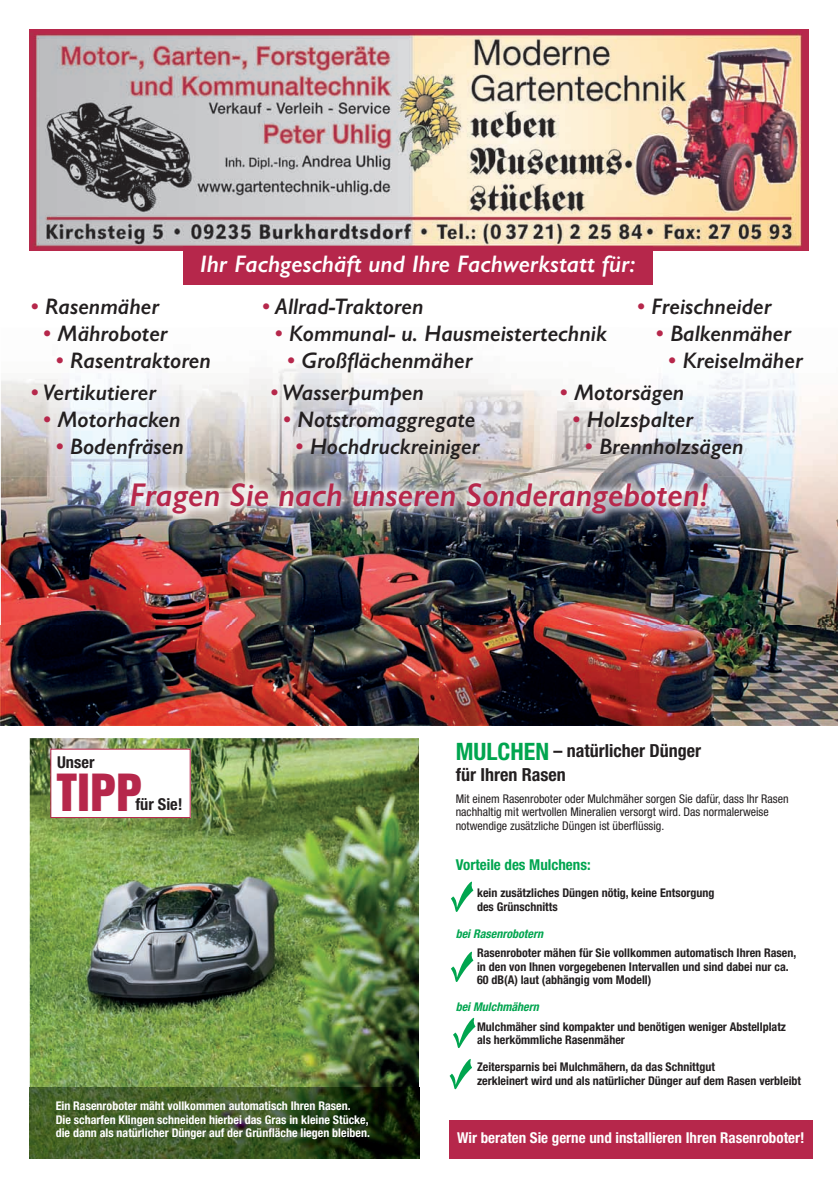
<style>
.page{position:relative;width:838px;height:1187px;background:#fff}
.page>*{position:absolute;margin:0;border:0;box-sizing:border-box;transform-origin:0 0}
.t1{font:46.8px "Helvetica Inserat";color:#b6274b}
.t2{font:italic 600 33px "Gill Sans";color:#b6274b}
.t3{font:italic 600 24px "Gill Sans";color:#fff}
.t4{font:italic 600 22.5px "Gill Sans";color:#231f20}
.t5{font:700 condensed 18px/24px "Helvetica Neue";color:#231f20}
.t6{font:700 condensed 16.35px "Helvetica Neue";color:#231f20}
.t7{font:700 condensed 15px "Helvetica Neue";color:#fff}
.t8{font:700 condensed 15px "Helvetica Neue";color:#00a54f}
.t9{font:700 condensed 12px/13.5px "Helvetica Neue";color:#231f20}
.t10{font:condensed 12px/13.5px "Helvetica Neue";color:#231f20}
.t11{font:700 condensed 12px/13.5px "Helvetica Neue";color:#fff}
.t12{font:italic 700 condensed 12px "Helvetica Neue";color:#00a54f}
.s1{color:#b6274b}
.s2{font-size:24px;color:#00a54f}
</style>
<div class="page">
<img style="left:30px;top:738px;width:389px;height:349px">
<div style="left:51px;top:749px;width:139px;height:68px;background:#fff"></div>
<img style="left:1px;top:362px;width:209px;height:264px">
<img style="left:210px;top:364px;width:418px;height:109px">
<img style="left:628px;top:371px;width:210px;height:255px">
<img style="left:210px;top:524px;width:419px;height:102px">
<img style="left:1px;top:626px;width:837px;height:99px">
<img style="left:30px;top:30px;width:778px;height:220px">
<div style="left:183px;top:247px;width:469px;height:38px;background:#b6274b"></div>
<img style="left:121px;top:473px;width:597px;height:51px">
<div style="left:449px;top:1120px;width:364px;height:38px;background:#b6274b"></div>
<svg style="left:451px;top:881px;width:22px;height:31px"></svg>
<svg style="left:451px;top:951px;width:22px;height:31px"></svg>
<svg style="left:453px;top:1017px;width:22px;height:31px"></svg>
<img style="left:30px;top:1087px;width:389px;height:71px">
<svg style="left:449px;top:1059px;width:23px;height:30px"></svg>
<h3 class="t3" style="left:200px;top:249px;width:437px">Ihr Fachgeschäft und Ihre Fachwerkstatt für:</h3>
<h3 class="t4" style="left:31px;top:292px;width:130px"><span class="s1">•</span> Rasenmäher</h3>
<h3 class="t4" style="left:43px;top:319px;width:126px"><span class="s1">•</span> Mähroboter</h3>
<h3 class="t4" style="left:56px;top:346px;width:157px"><span class="s1">•</span> Rasentraktoren</h3>
<h3 class="t4" style="left:262px;top:292px;width:163px"><span class="s1">•</span> Allrad-Traktoren</h3>
<h3 class="t4" style="left:275px;top:319px;width:333px"><span class="s1">•</span> Kommunal- u. Hausmeistertechnik</h3>
<h3 class="t4" style="left:287px;top:347px;width:187px"><span class="s1">•</span> Großflächenmäher</h3>
<h3 class="t4" style="left:637px;top:292px;width:136px"><span class="s1">•</span> Freischneider</h3>
<h3 class="t4" style="left:656px;top:319px;width:137px"><span class="s1">•</span> Balkenmäher</h3>
<h3 class="t4" style="left:668px;top:346px;width:136px"><span class="s1">•</span> Kreiselmäher</h3>
<h3 class="t4" style="left:31px;top:379px;width:127px"><span class="s1">•</span> Vertikutierer</h3>
<h3 class="t4" style="left:43px;top:406px;width:139px"><span class="s1">•</span> Motorhacken</h3>
<h3 class="t4" style="left:56px;top:433px;width:130px"><span class="s1">•</span> Bodenfräsen</h3>
<h3 class="t4" style="left:270px;top:379px;width:155px"><span class="s1">•</span> Wasserpumpen</h3>
<h3 class="t4" style="left:283px;top:406px;width:194px"><span class="s1">•</span> Notstromaggregate</h3>
<h3 class="t4" style="left:295px;top:433px;width:186px"><span class="s1">•</span> Hochdruckreiniger</h3>
<h2 class="t2" style="left:129px;top:475px;width:580px">Fragen Sie nach unseren Sonderangeboten!</h2>
<h3 class="t4" style="left:560px;top:379px;width:126px"><span class="s1">•</span> Motorsägen</h3>
<h3 class="t4" style="left:572px;top:406px;width:123px"><span class="s1">•</span> Holzspalter</h3>
<h3 class="t4" style="left:585px;top:433px;width:160px"><span class="s1">•</span> Brennholzsägen</h3>
<h3 class="t6" style="left:57px;top:752px;width:39px">Unser</h3>
<h1 class="t1" style="left:57px;top:764px;width:87px">TIPP</h1>
<h3 class="t6" style="left:135px;top:794px;width:49px">für Sie!</h3>
<p class="t11" style="left:56px;top:1098px;width:316px">Ein Rasenroboter mäht vollkommen automatisch Ihren Rasen.<br>Die scharfen Klingen schneiden hierbei das Gras in kleine Stücke, die dann als natürlicher Dünger auf der Grünfläche liegen bleiben.</p>
<h3 class="t5" style="left:456px;top:738px;width:247px"><span class="s2">MULCHEN</span> – natürlicher Dünger für Ihren Rasen</h3>
<p class="t10" style="left:456px;top:791px;width:334px">Mit einem Rasenroboter oder Mulchmäher sorgen Sie dafür, dass Ihr Rasen nachhaltig mit wertvollen Mineralien versorgt wird. Das normalerweise notwendige zusätzliche Düngen ist überflüssig.</p>
<p class="t8" style="left:456px;top:855px;width:136px">Vorteile des Mulchens:</p>
<p class="t9" style="left:477px;top:886px;width:239px">kein zusätzliches Düngen nötig, keine Entsorgung des Grünschnitts</p>
<p class="t12" style="left:456px;top:926px;width:89px">bei Rasenrobotern</p>
<p class="t9" style="left:477px;top:946px;width:321px">Rasenroboter mähen für Sie vollkommen automatisch Ihren Rasen, in den von Ihnen vorgegebenen Intervallen und sind dabei nur ca.<br>60 dB(A) laut (abhängig vom Modell)</p>
<p class="t12" style="left:456px;top:999px;width:85px">bei Mulchmähern</p>
<p class="t9" style="left:477px;top:1019px;width:310px">Mulchmäher sind kompakter und benötigen weniger Abstellplatz als herkömmliche Rasenmäher</p>
<p class="t9" style="left:477px;top:1060px;width:325px">Zeitersparnis bei Mulchmähern, da das Schnittgut<br>zerkleinert wird und als natürlicher Dünger auf dem Rasen verbleibt</p>
<p class="t7" style="left:457px;top:1128px;width:349px">Wir beraten Sie gerne und installieren Ihren Rasenroboter!</p>
</div>
